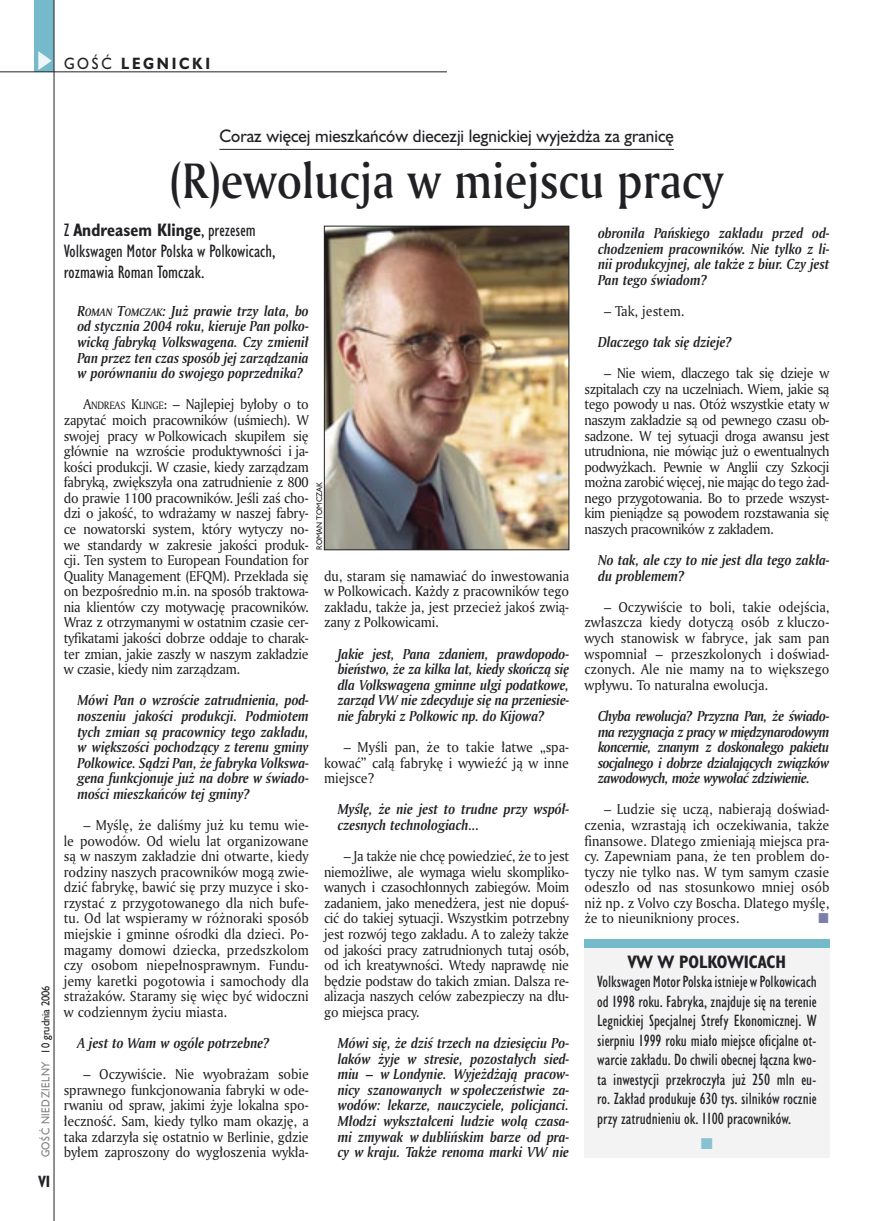
<style>
.page{position:relative;width:872px;height:1221px;background:#fff}
.page>*{position:absolute;margin:0;border:0;box-sizing:border-box;transform-origin:0 0}
._05a_tytyl_AmMd_32_pt{font:48px "Amerigo Md PL";color:#212125;scale:.9 1}
._06-4_lead_lokal_HuCn_11_pt{font:16.5px/21px "Humanst 521 Cn PL";color:#212125}
._04-3_nadtytul_lokal{font:16.5px "Humanst 521 PL";color:#212125;scale:.94 1}
._04-2_tytul_ramki{font:700 16.5px "Humanst 521 Cn PL";color:#212125}
._03-2_body_do_ramki{font:15px/19.5px "Humanst 521 Cn PL";color:#212125;text-align:justify}
._15a_temat_lewo{font:700 15px "Humanst 521 PL";letter-spacing:.2em;color:#212125;scale:.9 1}
._16_pagina_lewa{font:700 15px "Humanst 521 Cn PL";color:#212125;scale:.94 1}
._07_wywiad_pytanie{font:italic 700 13.95px/15.6px "Amerigo PL";color:#212125;text-align:justify;scale:.94 1}
._01_body_tekst{font:13.8px/15.6px "Amerigo PL";letter-spacing:-.01em;color:#212125;text-align:justify;scale:.94 1}
._18a_data_lewa_GOSC{font:10.5px "Humanst 521 PL";letter-spacing:.05em;color:#7f7f83;scale:.9 1}
._18_data_lewa{font:10.5px "Humanst 521 PL";color:#212125;scale:.9 1}
._09a_autor_zdjecia_Hu_5_pt{font:7.5px "Humanst 521 PL";color:#212125;scale:.94 1}
.s1{font-weight:400}
.s2{font-weight:700}
.s3{font-size:10.5px}
.s4{font-size:10.35px}
</style>
<div class="page">
<div style="left:35px;top:0;width:19px;height:72px;background:#75baca"></div>
<svg style="left:38px;top:51px;width:14px;height:19px"></svg>
<hr style="left:54px;top:0;width:1px;height:1220px;background:#212125">
<hr style="left:0;top:72px;width:447px;height:1px;background:#212125">
<hr style="left:219px;top:149px;width:455px;height:1px;background:#212125">
<div style="left:584px;top:939px;width:245px;height:217px;background:#f3f3f4"></div>
<div style="left:584px;top:939px;width:245px;height:8px;background:#75baca"></div>
<img style="left:326px;top:228px;width:241px;height:320px">
<div style="left:324px;top:226px;width:245px;height:324px;border:1px solid #212125"></div>
<p class="_15a_temat_lewo" style="left:64px;top:53px;width:164px"><span class="s1">GOŚĆ</span> LEGNICKI</p>
<p class="_18_data_lewa" style="left:38px;top:1053px;width:77px;rotate:-90deg">10 grudnia 2006</p>
<p class="_18a_data_lewa_GOSC" style="left:38px;top:1157px;width:108px;rotate:-90deg">GOŚĆ NIEDZIELNY</p>
<p class="_16_pagina_lewa" style="left:38px;top:1170px;width:14px">VI</p>
<p class="_04-3_nadtytul_lokal" style="left:219px;top:125px;width:485px">Coraz więcej mieszkańców diecezji legnickiej wyjeżdża za granicę</p>
<p class="_05a_tytyl_AmMd_32_pt" style="left:170px;top:149px;width:616px">(R)ewolucja w miejscu pracy</p>
<p class="_06-4_lead_lokal_HuCn_11_pt" style="left:64px;top:219px;width:213px">Z <span class="s2">Andreasem Klinge</span>, prezesem<br>Volkswagen Motor Polska w Polkowicach, rozmawia Roman Tomczak.</p>
<p class="_07_wywiad_pytanie" style="left:77px;top:303px;width:248px">R<span class="s3">OMAN</span> T<span class="s3">OMCZAK</span>: Już prawie trzy lata, bo od stycznia 2004 roku, kieruje Pan polko&shy;wicką fabryką Volkswagena. Czy zmienił Pan przez ten czas sposób jej zarządzania w porównaniu do swojego poprzednika?</p>
<p class="_01_body_tekst" style="left:64px;top:396px;width:262px;text-indent:20px">A<span class="s4">NDREAS</span> K<span class="s4">LINGE</span>: – Najlepiej byłoby o to zapytać moich pracowników (uśmiech). W swojej pracy w Polkowicach skupiłem się głównie na wzroście produktywności i ja&shy;kości produkcji. W czasie, kiedy zarządzam fabryką, zwiększyła ona zatrudnienie z 800 do prawie 1100 pracowników. Jeśli zaś cho&shy;dzi o jakość, to wdrażamy w naszej fabry&shy;ce nowatorski system, który wytyczy no&shy;we standardy w zakresie jakości produk&shy;cji. Ten system to European Foundation for Quality Management (EFQM). Przekłada się on bezpośrednio m.in. na sposób traktowa&shy;nia klientów czy motywację pracowników.<br>Wraz z otrzymanymi w ostatnim czasie cer&shy;tyfikatami jakości dobrze oddaje to charak&shy;ter zmian, jakie zaszły w naszym zakładzie w czasie, kiedy nim zarządzam.</p>
<p class="_07_wywiad_pytanie" style="left:77px;top:692px;width:248px">Mówi Pan o wzroście zatrudnienia, pod&shy;noszeniu jakości produkcji. Podmiotem tych zmian są pracownicy tego zakładu, w większości pochodzący z terenu gminy Polkowice. Sądzi Pan, że fabryka Volkswa&shy;gena funkcjonuje już na dobre w świado&shy;mości mieszkańców tej gminy?</p>
<p class="_01_body_tekst" style="left:64px;top:816px;width:262px;text-indent:20px">– Myślę, że daliśmy już ku temu wie&shy;le powodów. Od wielu lat organizowane są w naszym zakładzie dni otwarte, kiedy rodziny naszych pracowników mogą zwie&shy;dzić fabrykę, bawić się przy muzyce i sko&shy;rzystać z przygotowanego dla nich bufe&shy;tu. Od lat wspieramy w różnoraki sposób miejskie i gminne ośrodki dla dzieci. Po&shy;magamy domowi dziecka, przedszkolom czy osobom niepełnosprawnym. Fundu&shy;jemy karetki pogotowia i samochody dla strażaków. Staramy się więc być widoczni w codziennym życiu miasta.</p>
<p class="_07_wywiad_pytanie" style="left:77px;top:1034px;width:206px">A jest to Wam w ogóle potrzebne?</p>
<p class="_01_body_tekst" style="left:64px;top:1066px;width:262px;text-indent:20px">– Oczywiście. Nie wyobrażam sobie sprawnego funkcjonowania fabryki w ode&shy;rwaniu od spraw, jakimi żyje lokalna spo&shy;łeczność. Sam, kiedy tylko mam okazję, a taka zdarzyła się ostatnio w Berlinie, gdzie byłem zaproszony do wygłoszenia wykła-</p>
<p class="_09a_autor_zdjecia_Hu_5_pt" style="left:314px;top:549px;width:73px;rotate:-90deg">ROMAN TOMCZAK</p>
<p class="_01_body_tekst" style="left:324px;top:567px;width:262px">du, staram się namawiać do inwestowania w Polkowicach. Każdy z pracowników tego zakładu, także ja, jest przecież jakoś zwią&shy;zany z Polkowicami.</p>
<p class="_07_wywiad_pytanie" style="left:338px;top:645px;width:248px">Jakie jest, Pana zdaniem, prawdopodo&shy;bieństwo, że za kilka lat, kiedy skończą się dla Volkswagena gminne ulgi podatkowe, zarząd VW nie zdecyduje się na przeniesie&shy;nie fabryki z Polkowic np. do Kijowa?</p>
<p class="_01_body_tekst" style="left:324px;top:739px;width:262px;text-indent:20px">– Myśli pan, że to takie łatwe „spa&shy;kować” całą fabrykę i wywieźć ją w inne miejsce?</p>
<p class="_07_wywiad_pytanie" style="left:338px;top:801px;width:248px">Myślę, że nie jest to trudne przy współ&shy;czesnych technologiach...</p>
<p class="_01_body_tekst" style="left:324px;top:848px;width:262px;text-indent:20px">– Ja także nie chcę powiedzieć, że to jest niemożliwe, ale wymaga wielu skompliko&shy;wanych i czasochłonnych zabiegów. Moim zadaniem, jako menedżera, jest nie dopuś&shy;cić do takiej sytuacji. Wszystkim potrzebny jest rozwój tego zakładu. A to zależy także od jakości pracy zatrudnionych tutaj osób, od ich kreatywności. Wtedy naprawdę nie będzie podstaw do takich zmian. Dalsza re&shy;alizacja naszych celów zabezpieczy na dłu&shy;go miejsca pracy.</p>
<p class="_07_wywiad_pytanie" style="left:338px;top:1034px;width:248px">Mówi się, że dziś trzech na dziesięciu Po&shy;laków żyje w stresie, pozostałych sied&shy;miu – w Londynie. Wyjeżdżają pracow&shy;nicy szanowanych w społeczeństwie za&shy;wodów: lekarze, nauczyciele, policjanci.<br>Młodzi wykształceni ludzie wolą czasa&shy;mi zmywak w dublińskim barze od pra&shy;cy w kraju. Także renoma marki VW nie</p>
<p class="_07_wywiad_pytanie" style="left:598px;top:225px;width:248px">obroniła Pańskiego zakładu przed od&shy;chodzeniem pracowników. Nie tylko z li&shy;nii produkcyjnej, ale także z biur. Czy jest Pan tego świadom?</p>
<p class="_01_body_tekst" style="left:604px;top:303px;width:87px">– Tak, jestem.</p>
<p class="_07_wywiad_pytanie" style="left:598px;top:334px;width:143px">Dlaczego tak się dzieje?</p>
<p class="_01_body_tekst" style="left:584px;top:365px;width:262px;text-indent:20px">– Nie wiem, dlaczego tak się dzieje w szpitalach czy na uczelniach. Wiem, jakie są tego powody u nas. Otóż wszystkie etaty w naszym zakładzie są od pewnego czasu ob&shy;sadzone. W tej sytuacji droga awansu jest utrudniona, nie mówiąc już o ewentualnych podwyżkach. Pewnie w Anglii czy Szkocji można zarobić więcej, nie mając do tego żad&shy;nego przygotowania. Bo to przede wszyst&shy;kim pieniądze są powodem rozstawania się naszych pracowników z zakładem.</p>
<p class="_07_wywiad_pytanie" style="left:598px;top:552px;width:248px">No tak, ale czy to nie jest dla tego zakła&shy;du problemem?</p>
<p class="_01_body_tekst" style="left:584px;top:598px;width:262px;text-indent:20px">– Oczywiście to boli, takie odejścia, zwłaszcza kiedy dotyczą osób z kluczo&shy;wych stanowisk w fabryce, jak sam pan wspomniał – przeszkolonych i doświad&shy;czonych. Ale nie mamy na to większego wpływu. To naturalna ewolucja.</p>
<p class="_07_wywiad_pytanie" style="left:598px;top:707px;width:248px">Chyba rewolucja? Przyzna Pan, że świado&shy;ma rezygnacja z pracy w międzynarodowym koncernie, znanym z doskonałego pakietu socjalnego i dobrze działających związków zawodowych, może wywołać zdziwienie.</p>
<p class="_01_body_tekst" style="left:584px;top:801px;width:262px;text-indent:20px">– Ludzie się uczą, nabierają doświad&shy;czenia, wzrastają ich oczekiwania, także finansowe. Dlatego zmieniają miejsca pra&shy;cy. Zapewniam pana, że ten problem do&shy;tyczy nie tylko nas. W tym samym czasie odeszło od nas stosunkowo mniej osób niż np. z Volvo czy Boscha. Dlatego myślę, że to nieunikniony proces.</p>
<p class="_04-2_tytul_ramki" style="left:628px;top:950px;width:160px">VW W POLKOWICACH</p>
<p class="_03-2_body_do_ramki" style="left:597px;top:971px;width:221px">Volkswagen Motor Polska istnieje w Polkowicach od 1998 roku. Fabryka, znajduje się na terenie Legnickiej Specjalnej Strefy Ekonomicznej. W sierpniu 1999 roku miało miejsce oficjalne ot&shy;warcie zakładu. Do chwili obecnej łączna kwo&shy;ta inwestycji przekroczyła już 250 mln eu&shy;ro. Zakład produkuje 630 tys. silników rocznie przy zatrudnieniu ok. 1100 pracowników.</p>
</div>
